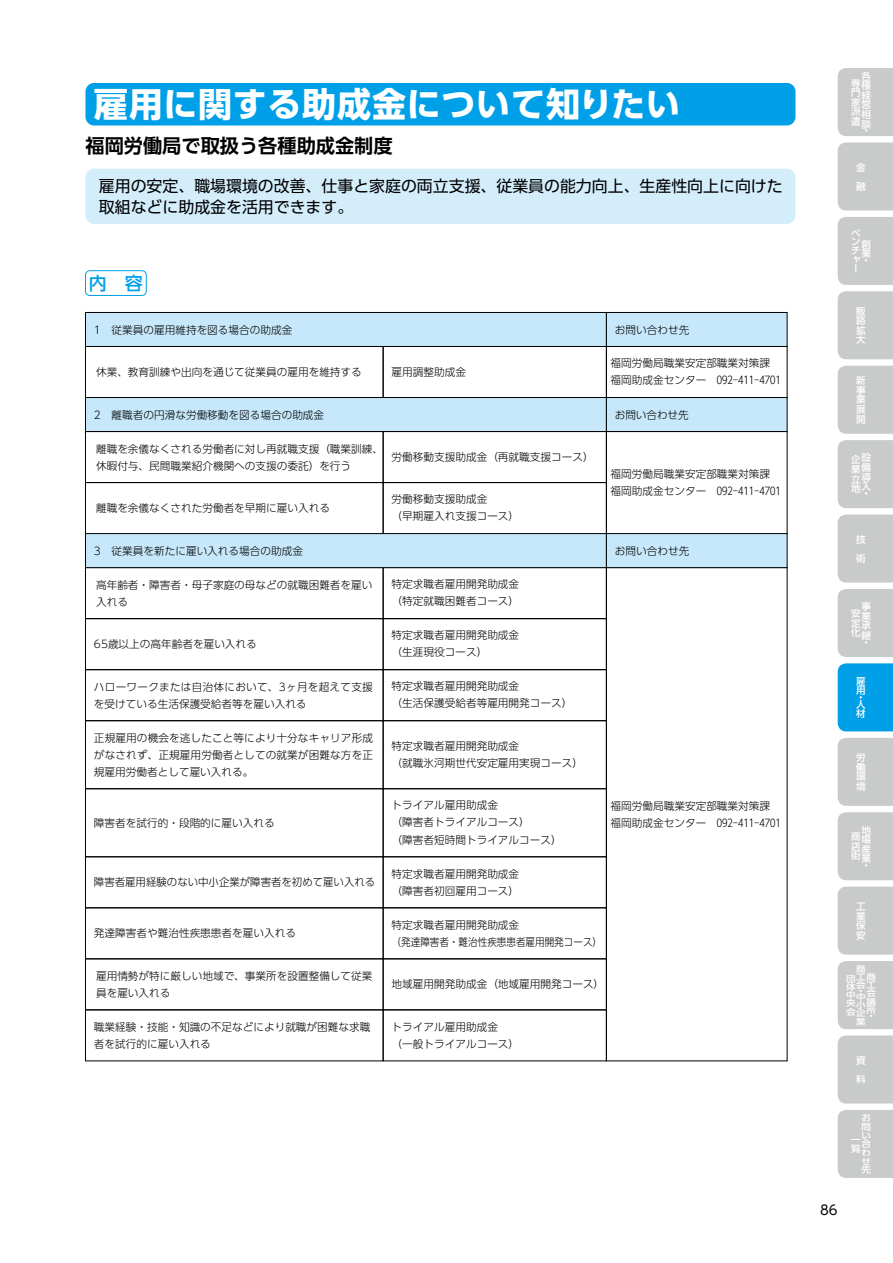
<style>
.page{position:relative;width:893px;height:1263px;background:#fff}
.page>*{position:absolute;margin:0;border:0;box-sizing:border-box;transform-origin:0 0}
.t1{font:700 34.05px "UD Shin Go Pro";letter-spacing:.02em;color:#fff}
.t2{font:700 19.2px "UD Shin Go Pro De";color:#000}
.t3{font:500 18px "UD Shin Go Pro";color:#00a0e9}
.t4{font:15.9px/20.2px "UD Shin Go Pro";color:#000}
.t5{font:13.35px "UD Shin Go Pro";color:#000}
.t6{font:300 10.65px/17px "UD Shin Go Pro";color:#000}
.t7{font:300 10.65px/17px "UD Shin Go Pro";letter-spacing:.025em;color:#000}
.t8{font:500 9.6px/9.6px "UD Shin Go Pro";color:#fff;text-align:justify}
.t9{font:500 8.85px/8.7px "UD Shin Go Pro";color:#fff;text-align:justify;scale:1.08 1}
.t10{font:500 8.25px/8.2px "UD Shin Go Pro";color:#fff;text-align:justify;scale:1.16 1}
</style>
<div class="page">
<div style="left:85px;top:169px;width:710px;height:55px;background:#d3edfb;border-radius:9px"></div>
<div style="left:85px;top:270px;width:62px;height:26px;border:1px solid #00a0e9;border-radius:4px"></div>
<div style="left:85px;top:83px;width:710px;height:42px;background:#00a0e9;border-radius:9px"></div>
<div style="left:85px;top:312px;width:521px;height:34px;background:#c7e8fa"></div>
<div style="left:85px;top:312px;width:522px;height:35px;border:1px solid #000"></div>
<div style="left:606px;top:312px;width:181px;height:34px;background:#c7e8fa"></div>
<div style="left:606px;top:312px;width:181px;height:35px;border:1px solid #000"></div>
<div style="left:85px;top:346px;width:298px;height:52px;border:1px solid #000"></div>
<div style="left:383px;top:346px;width:224px;height:52px;border:1px solid #000"></div>
<div style="left:606px;top:346px;width:181px;height:52px;border:1px solid #000"></div>
<div style="left:85px;top:397px;width:521px;height:34px;background:#c7e8fa"></div>
<div style="left:85px;top:397px;width:522px;height:35px;border:1px solid #000"></div>
<div style="left:606px;top:397px;width:181px;height:34px;background:#c7e8fa"></div>
<div style="left:606px;top:397px;width:181px;height:35px;border:1px solid #000"></div>
<div style="left:85px;top:431px;width:298px;height:52px;border:1px solid #000"></div>
<div style="left:383px;top:431px;width:224px;height:52px;border:1px solid #000"></div>
<div style="left:606px;top:431px;width:181px;height:103px;border:1px solid #000"></div>
<div style="left:85px;top:482px;width:298px;height:52px;border:1px solid #000"></div>
<div style="left:383px;top:482px;width:224px;height:52px;border:1px solid #000"></div>
<div style="left:383px;top:567px;width:224px;height:52px;border:1px solid #000"></div>
<div style="left:383px;top:669px;width:224px;height:52px;border:1px solid #000"></div>
<div style="left:383px;top:618px;width:224px;height:52px;border:1px solid #000"></div>
<div style="left:85px;top:618px;width:298px;height:52px;border:1px solid #000"></div>
<div style="left:383px;top:788px;width:224px;height:69px;border:1px solid #000"></div>
<div style="left:383px;top:856px;width:224px;height:52px;border:1px solid #000"></div>
<div style="left:85px;top:856px;width:298px;height:52px;border:1px solid #000"></div>
<div style="left:383px;top:720px;width:224px;height:69px;border:1px solid #000"></div>
<div style="left:85px;top:720px;width:298px;height:69px;border:1px solid #000"></div>
<div style="left:383px;top:907px;width:224px;height:52px;border:1px solid #000"></div>
<div style="left:85px;top:907px;width:298px;height:52px;border:1px solid #000"></div>
<div style="left:85px;top:534px;width:521px;height:34px;background:#c7e8fa"></div>
<div style="left:85px;top:533px;width:522px;height:35px;border:1px solid #000"></div>
<div style="left:606px;top:534px;width:181px;height:34px;background:#c7e8fa"></div>
<div style="left:606px;top:533px;width:181px;height:35px;border:1px solid #000"></div>
<div style="left:85px;top:959px;width:298px;height:51px;border:1px solid #000"></div>
<div style="left:383px;top:959px;width:224px;height:51px;border:1px solid #000"></div>
<div style="left:838px;top:68px;width:55px;height:68px;background:#c9caca"></div>
<div style="left:838px;top:142px;width:55px;height:68px;background:#c9caca"></div>
<div style="left:838px;top:217px;width:55px;height:68px;background:#c9caca"></div>
<div style="left:838px;top:291px;width:55px;height:68px;background:#c9caca"></div>
<div style="left:838px;top:366px;width:55px;height:68px;background:#c9caca"></div>
<div style="left:838px;top:440px;width:55px;height:68px;background:#c9caca"></div>
<div style="left:838px;top:514px;width:55px;height:69px;background:#c9caca"></div>
<div style="left:838px;top:589px;width:55px;height:68px;background:#c9caca"></div>
<div style="left:838px;top:663px;width:55px;height:68px;background:#00a0e9"></div>
<div style="left:838px;top:738px;width:55px;height:68px;background:#c9caca"></div>
<div style="left:838px;top:812px;width:55px;height:68px;background:#c9caca"></div>
<div style="left:838px;top:887px;width:55px;height:68px;background:#c9caca"></div>
<div style="left:838px;top:961px;width:55px;height:68px;background:#c9caca"></div>
<div style="left:838px;top:1035px;width:55px;height:68px;background:#c9caca"></div>
<div style="left:838px;top:1110px;width:55px;height:68px;background:#c9caca"></div>
<h1 class="t1" style="left:94px;top:76px;width:588px">雇用に関する助成金について知りたい</h1>
<h2 class="t2" style="left:85px;top:130px;width:309px">福岡労働局で取扱う各種助成金制度</h2>
<h3 class="t4" style="left:99px;top:176px;width:685px">雇用の安定、職場環境の改善、仕事と家庭の両立支援、従業員の能力向上、生産性向上に向けた取組などに助成金を活用できます。</h3>
<h3 class="t3" style="left:89px;top:268px;width:55px">内 容</h3>
<p class="t6" style="left:94px;top:321px;width:200px">1　従業員の雇用維持を図る場合の助成金</p>
<p class="t6" style="left:96px;top:363px;width:267px">休業、教育訓練や出向を通じて従業員の雇用を維持する</p>
<p class="t6" style="left:392px;top:363px;width:76px">雇用調整助成金</p>
<p class="t6" style="left:611px;top:354px;width:172px">福岡労働局職業安定部職業対策課福岡助成金センター　092-411-4701</p>
<p class="t6" style="left:615px;top:321px;width:76px">お問い合わせ先</p>
<p class="t6" style="left:94px;top:406px;width:232px">2　離職者の円滑な労働移動を図る場合の助成金</p>
<p class="t6" style="left:96px;top:440px;width:289px">離職を余儀なくされる労働者に対し再就職支援（職業訓練、休暇付与、民間職業紹介機関への支援の委託）を行う</p>
<p class="t6" style="left:96px;top:499px;width:235px">離職を余儀なくされた労働者を早期に雇い入れる</p>
<p class="t6" style="left:392px;top:448px;width:203px">労働移動支援助成金（再就職支援コース）</p>
<p class="t6" style="left:392px;top:490px;width:129px">労働移動支援助成金<br>（早期雇入れ支援コース）</p>
<p class="t6" style="left:615px;top:406px;width:75px">お問い合わせ先</p>
<p class="t6" style="left:611px;top:465px;width:172px">福岡労働局職業安定部職業対策課福岡助成金センター　092-411-4701</p>
<p class="t6" style="left:94px;top:542px;width:210px">3　従業員を新たに雇い入れる場合の助成金</p>
<p class="t6" style="left:615px;top:542px;width:76px">お問い合わせ先</p>
<p class="t6" style="left:96px;top:576px;width:278px">高年齢者・障害者・母子家庭の母などの就職困難者を雇い入れる</p>
<p class="t6" style="left:94px;top:635px;width:164px">65歳以上の高年齢者を雇い入れる</p>
<p class="t7" style="left:94px;top:678px;width:280px">ハローワークまたは自治体において、3ヶ月を超えて支援を受けている生活保護受給者等を雇い入れる</p>
<p class="t6" style="left:94px;top:729px;width:281px;text-align:justify">正規雇用の機会を逃したこと等により十分なキャリア形成がなされず、正規雇用労働者としての就業が困難な方を正規雇用労働者として雇い入れる。</p>
<p class="t6" style="left:94px;top:814px;width:182px">障害者を試行的・段階的に雇い入れる</p>
<p class="t6" style="left:94px;top:873px;width:283px">障害者雇用経験のない中小企業が障害者を初めて雇い入れる</p>
<p class="t6" style="left:94px;top:924px;width:203px">発達障害者や難治性疾患患者を雇い入れる</p>
<p class="t6" style="left:392px;top:575px;width:129px">特定求職者雇用開発助成金（特定就職困難者コース）</p>
<p class="t6" style="left:392px;top:626px;width:129px">特定求職者雇用開発助成金（生涯現役コース）</p>
<p class="t6" style="left:392px;top:677px;width:182px">特定求職者雇用開発助成金<br>（生活保護受給者等雇用開発コース）</p>
<p class="t6" style="left:392px;top:737px;width:193px">特定求職者雇用開発助成金<br>（就職氷河期世代安定雇用実現コース）</p>
<p class="t6" style="left:392px;top:796px;width:172px">トライアル雇用助成金<br>（障害者トライアルコース）<br>（障害者短時間トライアルコース）</p>
<p class="t6" style="left:392px;top:865px;width:129px">特定求職者雇用開発助成金（障害者初回雇用コース）</p>
<p class="t6" style="left:392px;top:916px;width:212px">特定求職者雇用開発助成金<br>（発達障害者・難治性疾患患者雇用開発コース）</p>
<p class="t6" style="left:96px;top:967px;width:278px">雇用情勢が特に厳しい地域で、事業所を設置整備して従業員を雇い入れる</p>
<p class="t6" style="left:94px;top:1018px;width:278px">職業経験・技能・知識の不足などにより就職が困難な求職者を試行的に雇い入れる</p>
<p class="t6" style="left:392px;top:1018px;width:129px">トライアル雇用助成金<br>（一般トライアルコース）</p>
<p class="t6" style="left:392px;top:975px;width:214px">地域雇用開発助成金（地域雇用開発コース）</p>
<p class="t6" style="left:611px;top:797px;width:172px">福岡労働局職業安定部職業対策課福岡助成金センター　092-411-4701</p>
<p class="t8" style="left:861px;top:71px;width:11px">各種経営相談</p>
<p class="t8" style="left:861px;top:126px;width:7px">・</p>
<p class="t8" style="left:851px;top:78px;width:11px">専門家派遣</p>
<p class="t8" style="left:856px;top:157px;width:11px;line-height:19.2px">金融</p>
<p class="t8" style="left:851px;top:229px;width:11px;line-height:8.6px">ベンチャー</p>
<p class="t8" style="left:856px;top:306px;width:11px">販路拡大</p>
<p class="t8" style="left:856px;top:375px;width:11px">新事業展開</p>
<p class="t8" style="left:851px;top:455px;width:11px">企業立地</p>
<p class="t8" style="left:861px;top:453px;width:11px">設備導入</p>
<p class="t8" style="left:861px;top:488px;width:7px">・</p>
<p class="t8" style="left:856px;top:529px;width:11px;line-height:19.2px">技術</p>
<p class="t8" style="left:861px;top:601px;width:11px">事業承継</p>
<p class="t8" style="left:861px;top:637px;width:7px">・</p>
<p class="t8" style="left:861px;top:239px;width:11px">創業</p>
<p class="t8" style="left:861px;top:255px;width:7px">・</p>
<p class="t8" style="left:851px;top:608px;width:11px">安定化</p>
<p class="t8" style="left:856px;top:676px;width:11px">雇用</p>
<p class="t8" style="left:856px;top:694px;width:11px;line-height:6.8px">・人</p>
<p class="t8" style="left:856px;top:709px;width:11px">材</p>
<p class="t8" style="left:856px;top:752px;width:11px">労働環境</p>
<p class="t8" style="left:861px;top:825px;width:11px">地場産業</p>
<p class="t8" style="left:861px;top:860px;width:7px">・</p>
<p class="t8" style="left:851px;top:832px;width:11px">商店街</p>
<p class="t8" style="left:856px;top:901px;width:11px">工業保安</p>
<p class="t10" style="left:856px;top:972px;width:18px;text-align:right">工商会工会議所</p>
<p class="t10" style="left:866px;top:1011px;width:7px">・</p>
<p class="t10" style="left:856px;top:964px;width:9px">商</p>
<p class="t10" style="left:856px;top:988px;width:9px;line-height:5.8px">・中</p>
<p class="t10" style="left:856px;top:1001px;width:10px">小企業</p>
<p class="t10" style="left:846px;top:974px;width:10px">団体中央会</p>
<p class="t5" style="left:820px;top:1199px;width:19px">86</p>
<p class="t8" style="left:856px;top:1050px;width:11px;line-height:19.2px">資料</p>
<p class="t9" style="left:861px;top:1113px;width:10px">お問い合わせ先</p>
<p class="t9" style="left:851px;top:1135px;width:10px">一覧</p>
</div>
